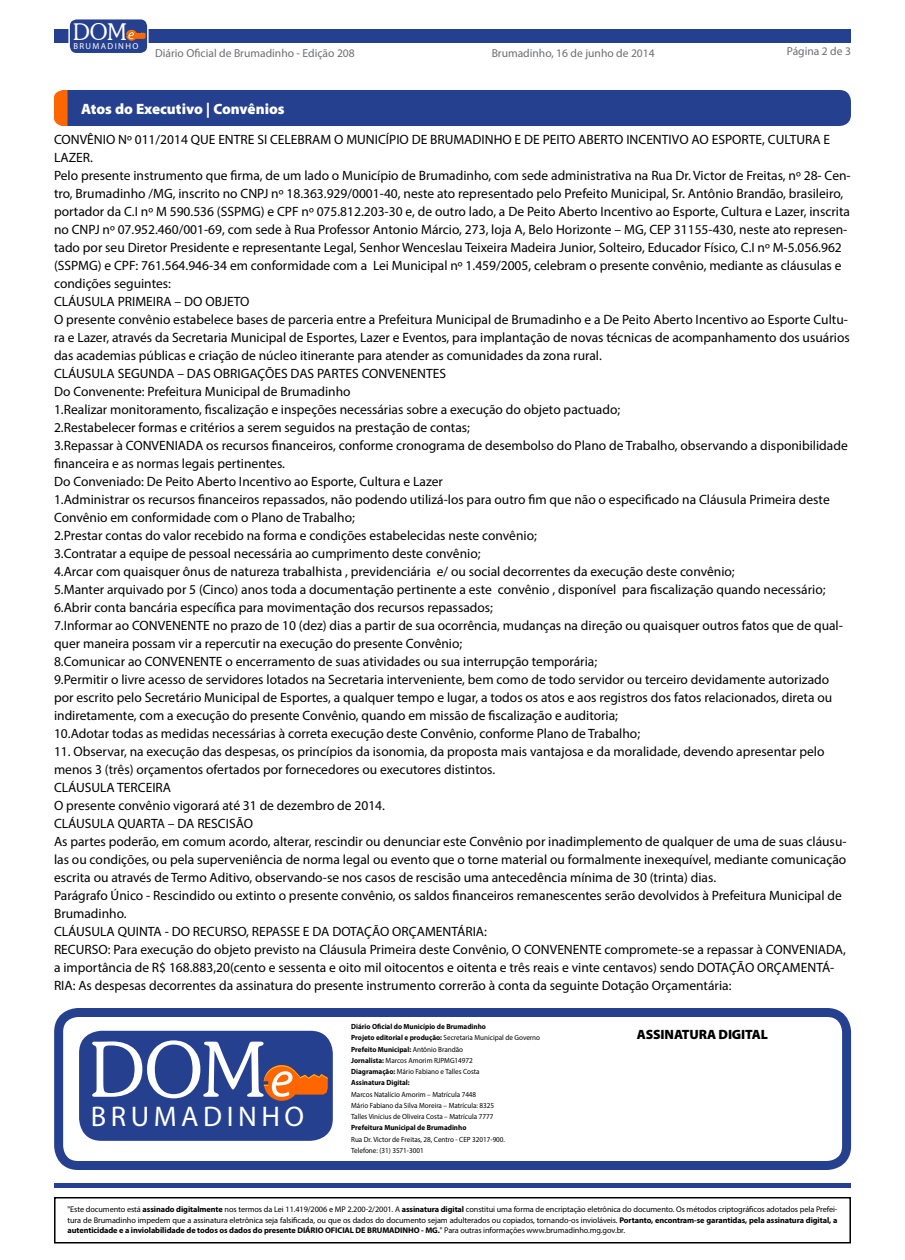
<style>
.page{position:relative;width:905px;height:1260px;background:#fff}
.page>*{position:absolute;margin:0;border:0;box-sizing:border-box;transform-origin:0 0}
.t1{font:300 76.35px "Souvenir IT Cby BT";color:#fff}
.t2{font:28.5px "Myriad Pro";letter-spacing:.16em;color:#fff}
.t3{font:300 23.25px "Souvenir IT Cby BT";color:#fff}
.t4{font:900 15px "Myriad Pro";color:#fff}
.t5{font:13.5px/18px "Myriad Pro";color:#000}
.t6{font:900 13.5px "Myriad Pro";letter-spacing:-.01em;color:#000}
.t7{font:11.55px "Myriad Pro";color:#6d6e71}
.t8{font:8.7px "Myriad Pro";letter-spacing:.16em;color:#fff}
.t9{font:8.25px/10.5px "Myriad Pro";letter-spacing:-.01em;color:#000;text-align:justify}
.t10{font:700 7.5px/11.2px "Myriad Pro";color:#000;scale:.95 1}
.t11{font:7.5px/11.2px "Myriad Pro";color:#000;scale:.95 1}
.s1{font-weight:400}
.s2{font-weight:700}
</style>
<div class="page">
<div style="left:54px;top:29px;width:796px;height:14px;background:#25408f"></div>
<hr style="left:55px;top:1184px;width:795px;height:4px;background:#25408f">
<div style="left:54px;top:1197px;width:796px;height:47px;border:2px solid #000"></div>
<div style="left:69px;top:19px;width:79px;height:35px;background:#25408f;border-radius:8px"></div>
<div style="left:68px;top:18px;width:80px;height:36px;border:1px solid #fff;border-radius:8px"></div>
<svg style="left:126px;top:30px;width:20px;height:11px"></svg>
<div style="left:54px;top:1008px;width:797px;height:162px;border:9px solid #25408f;border-radius:20px"></div>
<div style="left:54px;top:90px;width:796px;height:36px;background:#25408f;border-radius:11px"></div>
<svg style="left:54px;top:90px;width:14px;height:36px"></svg>
<div style="left:77px;top:1028px;width:258px;height:115px;background:#25408f;border-radius:25px"></div>
<div style="left:74px;top:1026px;width:263px;height:120px;border:5px solid #fff;border-radius:25px"></div>
<svg style="left:264px;top:1065px;width:64px;height:36px"></svg>
<h3 class="t3" style="left:73px;top:17px;width:55px">DOM</h3>
<p class="t8" style="left:73px;top:40px;width:66px">BRUMADINHO</p>
<p class="t7" style="left:155px;top:46px;width:201px">Diário Oficial de Brumadinho - Edição 208</p>
<p class="t7" style="left:491px;top:46px;width:165px">Brumadinho, 16 de junho de 2014</p>
<p class="t7" style="left:786px;top:44px;width:66px">Página 2 de 3</p>
<p class="t4" style="left:81px;top:100px;width:205px">Atos do Executivo | Convênios</p>
<p class="t5" style="left:54px;top:130px;width:798px">CONVÊNIO Nº 011/2014 QUE ENTRE SI CELEBRAM O MUNICÍPIO DE BRUMADINHO E DE PEITO ABERTO INCENTIVO AO ESPORTE, CULTURA E LAZER.<br>Pelo presente instrumento que firma, de um lado o Município de Brumadinho, com sede administrativa na Rua Dr. Victor de Freitas, nº 28- Cen&shy;tro, Brumadinho /MG, inscrito no CNPJ nº 18.363.929/0001-40, neste ato representado pelo Prefeito Municipal, Sr. Antônio Brandão, brasileiro, portador da C.I nº M 590.536 (SSPMG) e CPF nº 075.812.203-30 e, de outro lado, a De Peito Aberto Incentivo ao Esporte, Cultura e Lazer, inscrita no CNPJ nº 07.952.460/001-69, com sede à Rua Professor Antonio Márcio, 273, loja A, Belo Horizonte – MG, CEP 31155-430, neste ato represen&shy;tado por seu Diretor Presidente e representante Legal, Senhor Wenceslau Teixeira Madeira Junior, Solteiro, Educador Físico, C.I nº M-5.056.962 (SSPMG) e CPF: 761.564.946-34 em conformidade com a Lei Municipal nº 1.459/2005, celebram o presente convênio, mediante as cláusulas e condições seguintes:<br>CLÁUSULA PRIMEIRA – DO OBJETO<br>O presente convênio estabelece bases de parceria entre a Prefeitura Municipal de Brumadinho e a De Peito Aberto Incentivo ao Esporte Cultu&shy;ra e Lazer, através da Secretaria Municipal de Esportes, Lazer e Eventos, para implantação de novas técnicas de acompanhamento dos usuários das academias públicas e criação de núcleo itinerante para atender as comunidades da zona rural.<br>CLÁUSULA SEGUNDA – DAS OBRIGAÇÕES DAS PARTES CONVENENTES<br>Do Convenente: Prefeitura Municipal de Brumadinho<br>1.Realizar monitoramento, fiscalização e inspeções necessárias sobre a execução do objeto pactuado;<br>2.Restabelecer formas e critérios a serem seguidos na prestação de contas;<br>3.Repassar à CONVENIADA os recursos financeiros, conforme cronograma de desembolso do Plano de Trabalho, observando a disponibilidade financeira e as normas legais pertinentes.<br>Do Conveniado: De Peito Aberto Incentivo ao Esporte, Cultura e Lazer<br>1.Administrar os recursos financeiros repassados, não podendo utilizá-los para outro fim que não o especificado na Cláusula Primeira deste Convênio em conformidade com o Plano de Trabalho;<br>2.Prestar contas do valor recebido na forma e condições estabelecidas neste convênio;<br>3.Contratar a equipe de pessoal necessária ao cumprimento deste convênio;<br>4.Arcar com quaisquer ônus de natureza trabalhista , previdenciária e/ ou social decorrentes da execução deste convênio;<br>5.Manter arquivado por 5 (Cinco) anos toda a documentação pertinente a este convênio , disponível para fiscalização quando necessário; 6.Abrir conta bancária específica para movimentação dos recursos repassados;<br>7.Informar ao CONVENENTE no prazo de 10 (dez) dias a partir de sua ocorrência, mudanças na direção ou quaisquer outros fatos que de qual&shy;quer maneira possam vir a repercutir na execução do presente Convênio;<br>8.Comunicar ao CONVENENTE o encerramento de suas atividades ou sua interrupção temporária;<br>9.Permitir o livre acesso de servidores lotados na Secretaria interveniente, bem como de todo servidor ou terceiro devidamente autorizado por escrito pelo Secretário Municipal de Esportes, a qualquer tempo e lugar, a todos os atos e aos registros dos fatos relacionados, direta ou indiretamente, com a execução do presente Convênio, quando em missão de fiscalização e auditoria;<br>10.Adotar todas as medidas necessárias à correta execução deste Convênio, conforme Plano de Trabalho;</p>
<p class="t5" style="left:54px;top:742px;width:794px">11. Observar, na execução das despesas, os princípios da isonomia, da proposta mais vantajosa e da moralidade, devendo apresentar pelo menos 3 (três) orçamentos ofertados por fornecedores ou executores distintos.<br>CLÁUSULA TERCEIRA<br>O presente convênio vigorará até 31 de dezembro de 2014.<br>CLÁUSULA QUARTA – DA RESCISÃO<br>As partes poderão, em comum acordo, alterar, rescindir ou denunciar este Convênio por inadimplemento de qualquer de uma de suas cláusu&shy;las ou condições, ou pela superveniência de norma legal ou evento que o torne material ou formalmente inexequível, mediante comunicação escrita ou através de Termo Aditivo, observando-se nos casos de rescisão uma antecedência mínima de 30 (trinta) dias.<br>Parágrafo Único - Rescindido ou extinto o presente convênio, os saldos financeiros remanescentes serão devolvidos à Prefeitura Municipal de Brumadinho.<br>CLÁUSULA QUINTA - DO RECURSO, REPASSE E DA DOTAÇÃO ORÇAMENTÁRIA:<br>RECURSO: Para execução do objeto previsto na Cláusula Primeira deste Convênio, O CONVENENTE compromete-se a repassar à CONVENIADA, a importância de R$ 168.883,20(cento e sessenta e oito mil oitocentos e oitenta e três reais e vinte centavos) sendo DOTAÇÃO ORÇAMENTÁ-RIA: As despesas decorrentes da assinatura do presente instrumento correrão à conta da seguinte Dotação Orçamentária:</p>
<p class="t6" style="left:636px;top:1027px;width:133px">ASSINATURA DIGITAL</p>
<h1 class="t1" style="left:90px;top:1023px;width:177px">DOM</h1>
<h2 class="t2" style="left:91px;top:1099px;width:215px">BRUMADINHO</h2>
<p class="t10" style="left:351px;top:1021px;width:200px">Diário Oficial do Município de Brumadinho<br>Projeto editorial e produção: <span class="s1">Secretaria Municipal de Governo </span>Prefeito Municipal: <span class="s1">Antônio Brandão<br></span>Jornalista: <span class="s1">Marcos Amorim RJPMG14972<br></span>Diagramação: <span class="s1">Mário Fabiano e Talles Costa<br></span>Assinatura Digital:</p>
<p class="t11" style="left:351px;top:1088px;width:152px">Marcos Natalício Amorim – Matrícula 7448<br>Mário Fabiano da Silva Moreira – Matrícula: 8325<br>Talles Vinícius de Oliveira Costa – Matrícula 7777</p>
<p class="t10" style="left:351px;top:1122px;width:123px">Prefeitura Municipal de Brumadinho</p>
<p class="t11" style="left:351px;top:1133px;width:163px">Rua Dr. Victor de Freitas, 28, Centro - CEP 32017-900.<br>Telefone: (31) 3571-3001</p>
<p class="t9" style="left:68px;top:1204px;width:771px">"Este documento está <span class="s2">assinado digitalmente</span> nos termos da Lei 11.419/2006 e MP 2.200-2/2001. A <span class="s2">assinatura digital</span> constitui uma forma de encriptação eletrônica do documento. Os métodos criptográficos adotados pela Prefei&shy;tura de Brumadinho impedem que a assinatura eletrônica seja falsificada, ou que os dados do documento sejam adulterados ou copiados, tornando-os invioláveis. <span class="s2">Portanto, encontram-se garantidas, pela assinatura digital, a autenticidade e a inviolabilidade de todos os dados do presente DIÁRIO OFICIAL DE BRUMADINHO - MG.</span>" Para outras informações www.brumadinho.mg.gov.br.</p>
</div>
